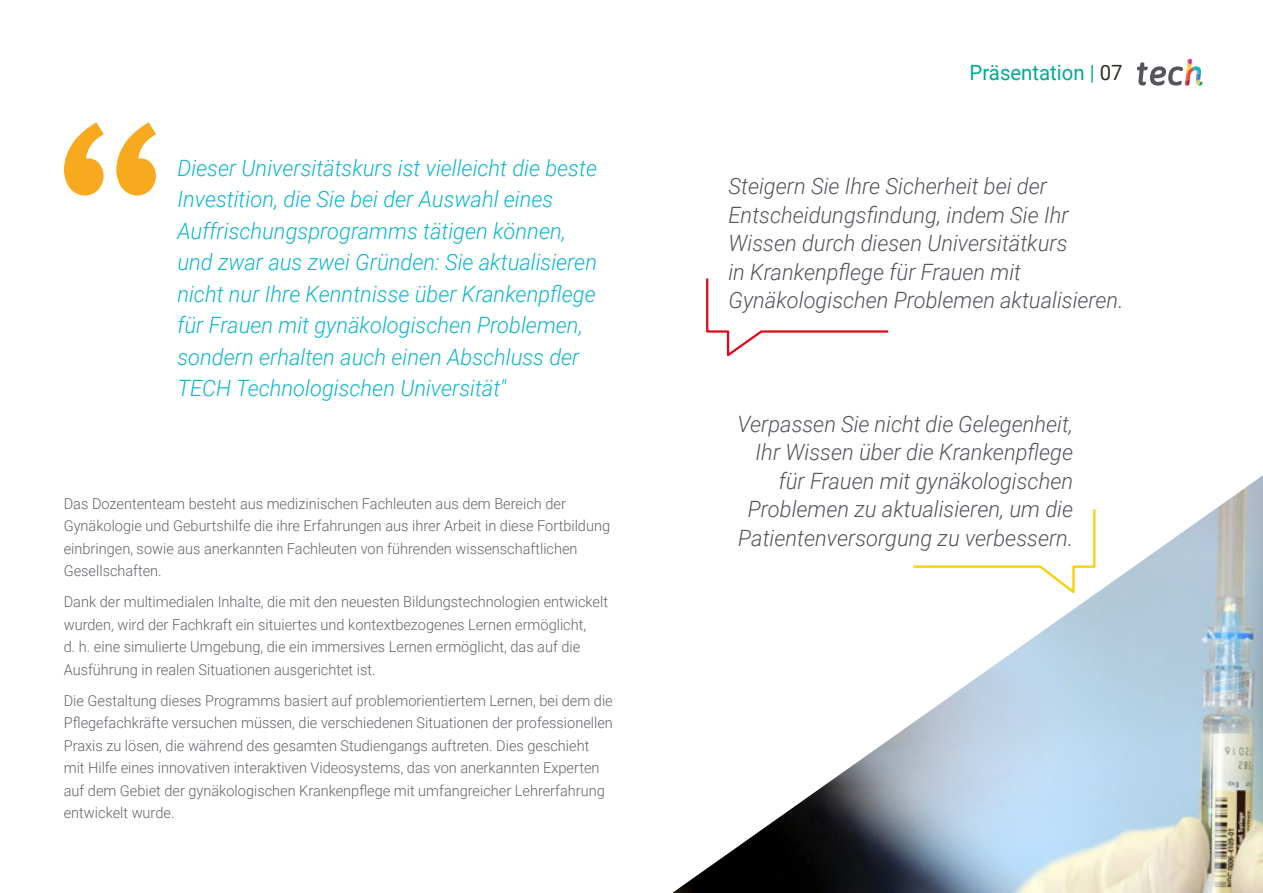
<style>
.page{position:relative;width:1263px;height:893px;background:#fff}
.page>*{position:absolute;margin:0;border:0;box-sizing:border-box;transform-origin:0 0}
.t1{font:italic 300 22.5px/28.5px "Roboto";color:#52555b;text-align:right}
.t2{font:italic 300 22.5px/31.5px "Roboto";color:#0fb6cf}
.t3{font:21px "Roboto";color:#00a996}
.t4{font:300 15px/22.5px "Roboto";color:#61646a}
.s1{color:#312e20}
</style>
<div class="page">
<svg style="left:64px;top:122px;width:92px;height:74px"></svg>
<svg style="left:706px;top:278px;width:183px;height:79px"></svg>
<img style="left:672px;top:475px;width:591px;height:418px">
<svg style="left:1137px;top:59px;width:65px;height:27px"></svg>
<p class="t2" style="left:177px;top:151px;width:421px">Dieser Universitätskurs ist vielleicht die beste Investition, die Sie bei der Auswahl eines Auffrischungsprogramms tätigen können, und zwar aus zwei Gründen: Sie aktualisieren nicht nur Ihre Kenntnisse über Krankenpflege für Frauen mit gynäkologischen Problemen, sondern erhalten auch einen Abschluss der TECH Technologischen Universität″</p>
<p class="t4" style="left:64px;top:492px;width:548px">Das Dozententeam besteht aus medizinischen Fachleuten aus dem Bereich der Gynäkologie und Geburtshilfe die ihre Erfahrungen aus ihrer Arbeit in diese Fortbildung einbringen, sowie aus anerkannten Fachleuten von führenden wissenschaftlichen Gesellschaften.</p>
<p class="t4" style="left:64px;top:590px;width:546px">Dank der multimedialen Inhalte, die mit den neuesten Bildungstechnologien entwickelt wurden, wird der Fachkraft ein situiertes und kontextbezogenes Lernen ermöglicht,<br>d. h. eine simulierte Umgebung, die ein immersives Lernen ermöglicht, das auf die Ausführung in realen Situationen ausgerichtet ist.</p>
<p class="t4" style="left:64px;top:689px;width:551px">Die Gestaltung dieses Programms basiert auf problemorientiertem Lernen, bei dem die Pflegefachkräfte versuchen müssen, die verschiedenen Situationen der professionellen Praxis zu lösen, die während des gesamten Studiengangs auftreten. Dies geschieht mit Hilfe eines innovativen interaktiven Videosystems, das von anerkannten Experten auf dem Gebiet der gynäkologischen Krankenpflege mit umfangreicher Lehrerfahrung entwickelt wurde.</p>
<h2 class="t3" style="left:969px;top:57px;width:155px">Präsentation | <span class="s1">07</span></h2>
<h1 class="t1" style="left:728px;top:171px;width:397px;text-align:left">Steigern Sie Ihre Sicherheit bei der Entscheidungsfindung, indem Sie Ihr Wissen durch diesen Universitätkurs<br>in Krankenpflege für Frauen mit Gynäkologischen Problemen aktualisieren.</h1>
<h1 class="t1" style="left:737px;top:409px;width:337px">Verpassen Sie nicht die Gelegenheit, Ihr Wissen über die Krankenpflege für Frauen mit gynäkologischen Problemen zu aktualisieren, um die Patientenversorgung zu verbessern.</h1>
</div>
